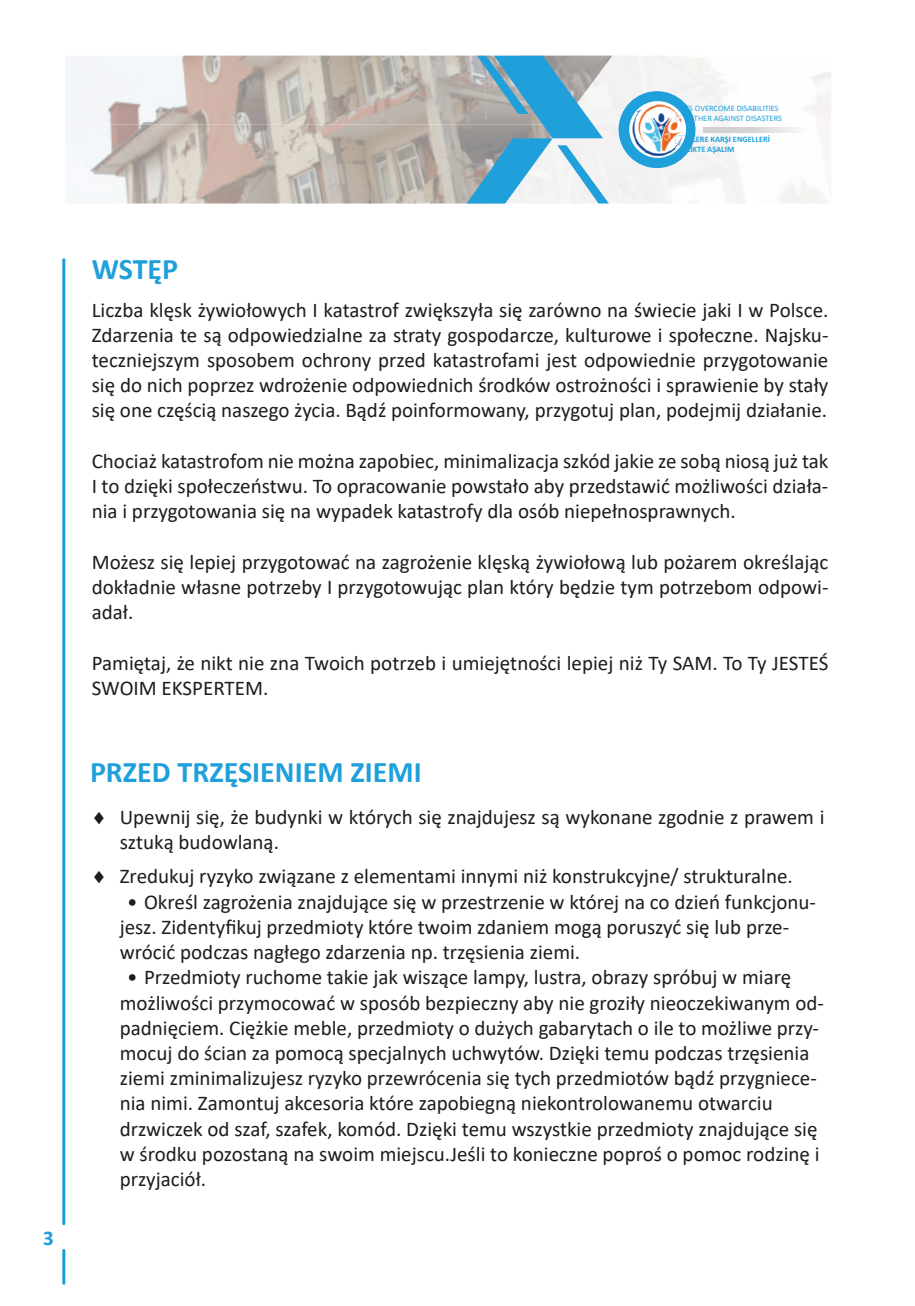
<style>
.page{position:relative;width:915px;height:1306px;background:#fff}
.page>*{position:absolute;margin:0;border:0;box-sizing:border-box;transform-origin:0 0}
.t1{font:700 30px "Calibri";color:#1fa0db}
.t2{font:21px/25.2px "Calibri";color:#1d1d1b}
.t3{font:700 21px "Calibri";color:#1a9eda}
.t4{font:8.4px/10.1px "Calibri";color:#1fa0db}
.t5{font:700 8.4px/10.1px "Calibri";color:#1fa0db}
</style>
<div class="page">
<hr style="left:62px;top:258px;width:3px;height:967px;background:#1a9eda;border-radius:2px">
<hr style="left:62px;top:1248px;width:3px;height:36px;background:#1a9eda;border-radius:2px">
<img style="left:66px;top:56px;width:400px;height:68px">
<img style="left:66px;top:124px;width:400px;height:79px">
<svg style="left:466px;top:55px;width:365px;height:148px"></svg>
<p class="t4" style="left:675px;top:103px;width:108px">LET’S OVERCOME DISABILITIES<br>TOGETHER AGAINST DISASTERS</p>
<p class="t5" style="left:675px;top:134px;width:96px">AFETLERE KARŞI ENGELLERİ<br>BİRLİKTE AŞALIM</p>
<p class="t3" style="left:43px;top:1223px;width:12px">3</p>
<h1 class="t1" style="left:92px;top:247px;width:88px">WSTĘP</h1>
<p class="t2" style="left:92px;top:296px;width:738px;text-align:justify">Liczba klęsk żywiołowych I katastrof zwiększyła się zarówno na świecie jaki I w Polsce.<br>Zdarzenia te są odpowiedzialne za straty gospodarcze, kulturowe i społeczne. Najsku&shy;teczniejszym sposobem ochrony przed katastrofami jest odpowiednie przygotowanie się do nich poprzez wdrożenie odpowiednich środków ostrożności i sprawienie by stały się one częścią naszego życia. Bądź poinformowany, przygotuj plan, podejmij działanie.</p>
<p class="t2" style="left:92px;top:447px;width:738px;text-align:justify">Chociaż katastrofom nie można zapobiec, minimalizacja szkód jakie ze sobą niosą już tak I to dzięki społeczeństwu. To opracowanie powstało aby przedstawić możliwości działa&shy;nia i przygotowania się na wypadek katastrofy dla osób niepełnosprawnych.</p>
<p class="t2" style="left:92px;top:548px;width:738px;text-align:justify">Możesz się lepiej przygotować na zagrożenie klęską żywiołową lub pożarem określając dokładnie własne potrzeby I przygotowując plan który będzie tym potrzebom odpowi&shy;adał.</p>
<p class="t2" style="left:92px;top:649px;width:738px">Pamiętaj, że nikt nie zna Twoich potrzeb i umiejętności lepiej niż Ty SAM. To Ty JESTEŚ<br>SWOIM EKSPERTEM.</p>
<h1 class="t1" style="left:90px;top:751px;width:333px">PRZED TRZĘSIENIEM ZIEMI</h1>
<p class="t2" style="left:120px;top:804px;width:706px;text-indent:-29px">♦ Upewnij się, że budynki w których się znajdujesz są wykonane zgodnie z prawem i sztuką budowlaną.</p>
<p class="t2" style="left:91px;top:863px;width:703px">♦ Zredukuj ryzyko związane z elementami innymi niż konstrukcyjne/ strukturalne.</p>
<p class="t2" style="left:120px;top:888px;width:697px;text-indent:8px">• Określ zagrożenia znajdujące się w przestrzenie w której na co dzień funkcjonu&shy;jesz. Zidentyfikuj przedmioty które twoim zdaniem mogą poruszyć się lub prze&shy;wrócić podczas nagłego zdarzenia np. trzęsienia ziemi.</p>
<p class="t2" style="left:120px;top:964px;width:705px;text-indent:8px">• Przedmioty ruchome takie jak wiszące lampy, lustra, obrazy spróbuj w miarę możliwości przymocować w sposób bezpieczny aby nie groziły nieoczekiwanym od&shy;padnięciem. Ciężkie meble, przedmioty o dużych gabarytach o ile to możliwe przy&shy;mocuj do ścian za pomocą specjalnych uchwytów. Dzięki temu podczas trzęsienia ziemi zminimalizujesz ryzyko przewrócenia się tych przedmiotów bądź przygniece&shy;nia nimi. Zamontuj akcesoria które zapobiegną niekontrolowanemu otwarciu drzwiczek od szaf, szafek, komód. Dzięki temu wszystkie przedmioty znajdujące się w środku pozostaną na swoim miejscu.Jeśli to konieczne poproś o pomoc rodzinę i przyjaciół.</p>
</div>
